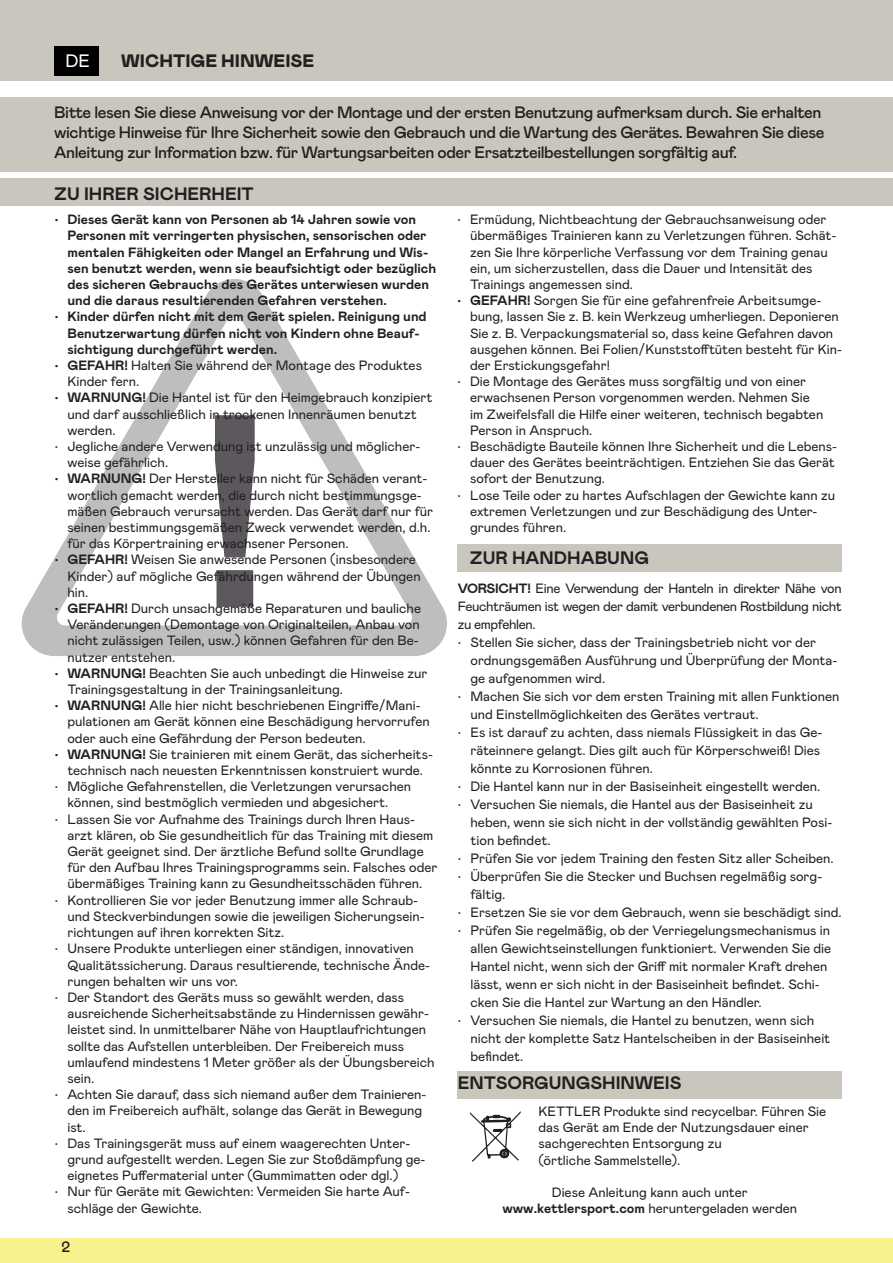
<style>
.page{position:relative;width:893px;height:1263px;background:#fff}
.page>*{position:absolute;margin:0;border:0;box-sizing:border-box;transform-origin:0 0}
.t1{font:700 18px "Mabry";color:#231f20}
.t2{font:900 18px "Mabry";color:#231f20}
.t3{font:18px "Mabry";color:#fff}
.t4{font:500 16.5px/19.8px "Mabry";letter-spacing:-.025em;color:#231f20}
.t5{font:500 15px "Mabry";color:#231f20}
.t6{font:13.5px/16.2px "Mabry";color:#231f20}
.t7{font:700 13.5px/16.2px "Mabry";color:#231f20}
.s1{font-weight:700}
</style>
<div class="page">
<div style="left:0;top:0;width:893px;height:81px;background:#c9c6bd"></div>
<div style="left:0;top:1238px;width:893px;height:25px;background:#f6f28d"></div>
<svg style="left:22px;top:279px;width:425px;height:377px"></svg>
<svg style="left:57px;top:316px;width:355px;height:309px"></svg>
<svg style="left:215px;top:415px;width:40px;height:192px"></svg>
<div style="left:54px;top:46px;width:45px;height:30px;background:#000"></div>
<div style="left:0;top:179px;width:893px;height:27px;background:#c9c6bd"></div>
<div style="left:0;top:97px;width:893px;height:75px;background:#c9c6bd"></div>
<div style="left:457px;top:544px;width:385px;height:28px;background:#c9c6bd"></div>
<div style="left:458px;top:1071px;width:384px;height:28px;background:#c9c6bd"></div>
<img style="left:469px;top:1111px;width:52px;height:51px">
<h1 class="t3" style="left:66px;top:47px;width:26px">DE</h1>
<p class="t4" style="left:54px;top:102px;width:772px">Bitte lesen Sie diese Anweisung vor der Montage und der ersten Benutzung aufmerksam durch. Sie erhalten wichtige Hinweise für Ihre Sicherheit sowie den Gebrauch und die Wartung des Gerätes. Bewahren Sie diese<br>Anleitung zur Information bzw. für Wartungsarbeiten oder Ersatzteilbestellungen sorgfältig auf.</p>
<h1 class="t1" style="left:54px;top:181px;width:201px">ZU IHRER SICHERHEIT</h1>
<h1 class="t2" style="left:121px;top:48px;width:194px">WICHTIGE HINWEISE</h1>
<p class="t7" style="left:67px;top:211px;width:370px;text-indent:-13px">• Dieses Gerät kann von Personen ab 14 Jahren sowie von Personen mit verringerten physischen, sensorischen oder mentalen Fähigkeiten oder Mangel an Erfahrung und Wis&shy;sen benutzt werden, wenn sie beaufsichtigt oder bezüglich des sicheren Gebrauchs des Gerätes unterwiesen wurden und die daraus resultierenden Gefahren verstehen.</p>
<p class="t7" style="left:67px;top:308px;width:361px;text-indent:-13px">• Kinder dürfen nicht mit dem Gerät spielen. Reinigung und<br>Benutzerwartung dürfen nicht von Kindern ohne Beauf&shy;sichtigung durchgeführt werden.</p>
<p class="t6" style="left:67px;top:356px;width:356px;text-indent:-13px"><span class="s1">• GEFAHR!</span> Halten Sie während der Montage des Produktes<br>Kinder fern.</p>
<p class="t6" style="left:67px;top:389px;width:367px;text-indent:-13px"><span class="s1">• WARNUNG!</span> Die Hantel ist für den Heimgebrauch konzipiert und darf ausschließlich in trockenen Innenräumen benutzt werden.</p>
<p class="t6" style="left:67px;top:437px;width:354px;text-indent:-13px">• Jegliche andere Verwendung ist unzulässig und möglicher&shy;weise gefährlich.</p>
<p class="t6" style="left:67px;top:470px;width:367px;text-indent:-13px"><span class="s1">• WARNUNG!</span> Der Hersteller kann nicht für Schäden verant&shy;wortlich gemacht werden, die durch nicht bestimmungsge&shy;mäßen Gebrauch verursacht werden. Das Gerät darf nur für seinen bestimmungsgemäßen Zweck verwendet werden, d.h. für das Körpertraining erwachsener Personen.</p>
<p class="t6" style="left:67px;top:551px;width:355px;text-indent:-13px"><span class="s1">• GEFAHR!</span> Weisen Sie anwesende Personen (insbesondere<br>Kinder) auf mögliche Gefährdungen während der Übungen hin.</p>
<p class="t6" style="left:67px;top:599px;width:355px;text-indent:-13px"><span class="s1">• GEFAHR!</span> Durch unsachgemäße Reparaturen und bauliche Veränderungen (Demontage von Originalteilen, Anbau von nicht zulässigen Teilen, usw.) können Gefahren für den Be&shy;nutzer entstehen.</p>
<p class="t6" style="left:67px;top:664px;width:361px;text-indent:-13px"><span class="s1">• WARNUNG!</span> Beachten Sie auch unbedingt die Hinweise zur<br>Trainingsgestaltung in der Trainingsanleitung.</p>
<p class="t6" style="left:67px;top:697px;width:364px;text-indent:-13px"><span class="s1">• WARNUNG!</span> Alle hier nicht beschriebenen Eingriffe/Mani&shy;pulationen am Gerät können eine Beschädigung hervorrufen oder auch eine Gefährdung der Person bedeuten.</p>
<p class="t6" style="left:55px;top:745px;width:380px;text-align:center"><span class="s1">• WARNUNG!</span> Sie trainieren mit einem Gerät, das sicherheits&shy;technisch nach neuesten Erkenntnissen konstruiert wurde.</p>
<p class="t6" style="left:67px;top:778px;width:345px;text-indent:-13px">• Mögliche Gefahrenstellen, die Verletzungen verursachen können, sind bestmöglich vermieden und abgesichert.</p>
<p class="t6" style="left:67px;top:810px;width:372px;text-indent:-13px">• Lassen Sie vor Aufnahme des Trainings durch Ihren Haus&shy;arzt klären, ob Sie gesundheitlich für das Training mit diesem Gerät geeignet sind. Der ärztliche Befund sollte Grundlage für den Aufbau Ihres Trainingsprogramms sein. Falsches oder übermäßiges Training kann zu Gesundheitsschäden führen.</p>
<p class="t6" style="left:67px;top:891px;width:359px;text-indent:-13px">• Kontrollieren Sie vor jeder Benutzung immer alle Schraub&shy;und Steckverbindungen sowie die jeweiligen Sicherungsein&shy;richtungen auf ihren korrekten Sitz.</p>
<p class="t6" style="left:67px;top:940px;width:364px;text-indent:-13px">• Unsere Produkte unterliegen einer ständigen, innovativen<br>Qualitätssicherung. Daraus resultierende, technische Ände&shy;rungen behalten wir uns vor.</p>
<p class="t6" style="left:67px;top:988px;width:369px;text-indent:-13px">• Der Standort des Geräts muss so gewählt werden, dass ausreichende Sicherheitsabstände zu Hindernissen gewähr&shy;leistet sind. In unmittelbarer Nähe von Hauptlaufrichtungen sollte das Aufstellen unterbleiben. Der Freibereich muss umlaufend mindestens 1 Meter größer als der Übungsbereich sein.</p>
<p class="t6" style="left:67px;top:1085px;width:360px;text-indent:-13px">• Achten Sie darauf, dass sich niemand außer dem Trainieren&shy;den im Freibereich aufhält, solange das Gerät in Bewegung ist.</p>
<p class="t6" style="left:67px;top:1134px;width:360px;text-indent:-13px">• Das Trainingsgerät muss auf einem waagerechten Unter&shy;grund aufgestellt werden. Legen Sie zur Stoßdämpfung ge&shy;eignetes Puffermaterial unter (Gummimatten oder dgl.)</p>
<p class="t6" style="left:67px;top:1183px;width:344px;text-indent:-13px">• Nur für Geräte mit Gewichten: Vermeiden Sie harte Auf&shy;schläge der Gewichte.</p>
<p class="t5" style="left:61px;top:1236px;width:10px">2</p>
<p class="t6" style="left:470px;top:211px;width:368px;text-indent:-13px">• Ermüdung, Nichtbeachtung der Gebrauchsanweisung oder übermäßiges Trainieren kann zu Verletzungen führen. Schät&shy;zen Sie Ihre körperliche Verfassung vor dem Training genau ein, um sicherzustellen, dass die Dauer und Intensität des Trainings angemessen sind.</p>
<p class="t6" style="left:470px;top:292px;width:373px;text-indent:-13px"><span class="s1">• GEFAHR!</span> Sorgen Sie für eine gefahrenfreie Arbeitsumge&shy;bung, lassen Sie z. B. kein Werkzeug umherliegen. Deponieren Sie z. B. Verpackungsmaterial so, dass keine Gefahren davon ausgehen können. Bei Folien/Kunststofftüten besteht für Kin&shy;der Erstickungsgefahr!</p>
<p class="t6" style="left:470px;top:373px;width:355px;text-indent:-13px">• Die Montage des Gerätes muss sorgfältig und von einer erwachsenen Person vorgenommen werden. Nehmen Sie im Zweifelsfall die Hilfe einer weiteren, technisch begabten Person in Anspruch.</p>
<p class="t6" style="left:470px;top:437px;width:369px;text-indent:-13px">• Beschädigte Bauteile können Ihre Sicherheit und die Lebens&shy;dauer des Gerätes beeinträchtigen. Entziehen Sie das Gerät sofort der Benutzung.</p>
<p class="t6" style="left:470px;top:486px;width:367px;text-indent:-13px">• Lose Teile oder zu hartes Aufschlagen der Gewichte kann zu extremen Verletzungen und zur Beschädigung des Unter&shy;grundes führen.</p>
<h1 class="t1" style="left:470px;top:545px;width:181px">ZUR HANDHABUNG</h1>
<p class="t6" style="left:458px;top:579px;width:386px;line-height:18px;text-align:justify"><span class="s1">VORSICHT!</span> Eine Verwendung der Hanteln in direkter Nähe von Feuchträumen ist wegen der damit verbundenen Rostbildung nicht zu empfehlen.</p>
<p class="t6" style="left:470px;top:633px;width:368px;line-height:18px;text-indent:-13px">• Stellen Sie sicher, dass der Trainingsbetrieb nicht vor der ordnungsgemäßen Ausführung und Überprüfung der Monta&shy;ge aufgenommen wird.</p>
<p class="t6" style="left:470px;top:687px;width:370px;line-height:18px;text-indent:-13px">• Machen Sie sich vor dem ersten Training mit allen Funktionen und Einstellmöglichkeiten des Gerätes vertraut.</p>
<p class="t6" style="left:470px;top:723px;width:353px;line-height:18px;text-indent:-13px">• Es ist darauf zu achten, dass niemals Flüssigkeit in das Ge&shy;räteinnere gelangt. Dies gilt auch für Körperschweiß! Dies könnte zu Korrosionen führen.</p>
<p class="t6" style="left:458px;top:778px;width:364px">• Die Hantel kann nur in der Basiseinheit eingestellt werden.</p>
<p class="t6" style="left:470px;top:795px;width:363px;line-height:18px;text-indent:-13px">• Versuchen Sie niemals, die Hantel aus der Basiseinheit zu heben, wenn sie sich nicht in der vollständig gewählten Posi&shy;tion befindet.</p>
<p class="t6" style="left:458px;top:850px;width:377px">• Prüfen Sie vor jedem Training den festen Sitz aller Scheiben.</p>
<p class="t6" style="left:470px;top:867px;width:353px;line-height:18px;text-indent:-13px">• Überprüfen Sie die Stecker und Buchsen regelmäßig sorg&shy;fältig.</p>
<p class="t6" style="left:458px;top:904px;width:386px">• Ersetzen Sie sie vor dem Gebrauch, wenn sie beschädigt sind.</p>
<p class="t6" style="left:470px;top:921px;width:362px;line-height:18px;text-indent:-13px">• Prüfen Sie regelmäßig, ob der Verriegelungsmechanismus in allen Gewichtseinstellungen funktioniert. Verwenden Sie die Hantel nicht, wenn sich der Griff mit normaler Kraft drehen lässt, wenn er sich nicht in der Basiseinheit befindet. Schi&shy;cken Sie die Hantel zur Wartung an den Händler.</p>
<p class="t6" style="left:470px;top:1011px;width:361px;line-height:18px;text-indent:-13px">• Versuchen Sie niemals, die Hantel zu benutzen, wenn sich nicht der komplette Satz Hantelscheiben in der Basiseinheit befindet.</p>
<h1 class="t1" style="left:458px;top:1070px;width:225px">ENTSORGUNGSHINWEIS</h1>
<p class="t6" style="left:538px;top:1102px;width:289px">KETTLER Produkte sind recycelbar. Führen Sie das Gerät am Ende der Nutzungsdauer einer sachgerechten Entsorgung zu<br>(örtliche Sammelstelle).</p>
<p class="t6" style="left:502px;top:1183px;width:296px;text-align:center">Diese Anleitung kann auch unter <span class="s1">www.kettlersport.com</span> heruntergeladen werden</p>
</div>
